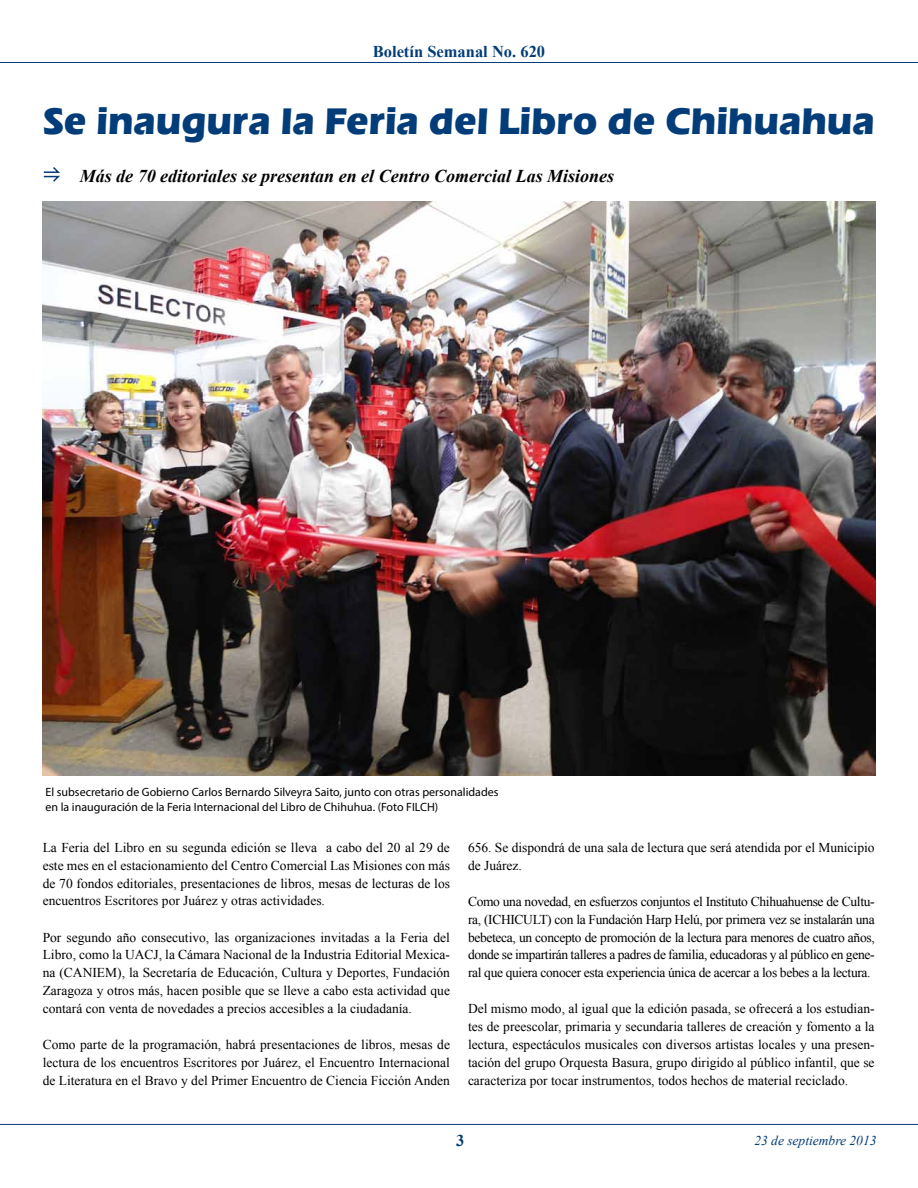
<style>
.page{position:relative;width:918px;height:1188px;background:#fff}
.page>*{position:absolute;margin:0;border:0;box-sizing:border-box;transform-origin:0 0}
.t1{font:700 39px "Eras IT Cby BT";color:#033d79}
.t2{font:italic 700 18px "Times New Roman";color:#000}
.t3{font:700 16.5px "Times New Roman";color:#033d79}
.t4{font:13.5px/18px "Times New Roman";color:#000;text-align:justify}
.t5{font:italic 13.5px "Times New Roman";color:#033d79}
.t6{font:12px/14.4px "Myriad Pro";color:#000}
</style>
<div class="page">
<hr style="left:0;top:62px;width:918px;height:1px;background:#033d79">
<hr style="left:0;top:1124px;width:918px;height:1px;background:#033d79">
<svg style="left:43px;top:167px;width:17px;height:15px"></svg>
<img style="left:42px;top:202px;width:834px;height:573px">
<p class="t3" style="left:373px;top:40px;width:174px">Boletín Semanal No. 620</p>
<h1 class="t1" style="left:43px;top:97px;width:833px">Se inaugura la Feria del Libro de Chihuahua</h1>
<h2 class="t2" style="left:80px;top:163px;width:536px">Más de 70 editoriales se presentan en el Centro Comercial Las Misiones</h2>
<p class="t6" style="left:45px;top:785px;width:455px">El subsecretario de Gobierno Carlos Bernardo Silveyra Saito, junto con otras personalidades en la inauguración de la Feria Internacional del Libro de Chihuhua. (Foto FILCH)</p>
<p class="t4" style="left:468px;top:838px;width:408px">656. Se dispondrá de una sala de lectura que será atendida por el Municipio de Juárez.</p>
<p class="t4" style="left:468px;top:892px;width:408px">Como una novedad, en esfuerzos conjuntos el Instituto Chihuahuense de Cultu&shy;ra, (ICHICULT) con la Fundación Harp Helú, por primera vez se instalarán una bebeteca, un concepto de promoción de la lectura para menores de cuatro años, donde se impartirán talleres a padres de familia, educadoras y al público en gene&shy;ral que quiera conocer esta experiencia única de acercar a los bebes a la lectura.</p>
<p class="t4" style="left:468px;top:1000px;width:408px">Del mismo modo, al igual que la edición pasada, se ofrecerá a los estudian&shy;tes de preescolar, primaria y secundaria talleres de creación y fomento a la lectura, espectáculos musicales con diversos artistas locales y una presen&shy;tación del grupo Orquesta Basura, grupo dirigido al público infantil, que se caracteriza por tocar instrumentos, todos hechos de material reciclado.</p>
<p class="t4" style="left:43px;top:838px;width:409px">La Feria del Libro en su segunda edición se lleva a cabo del 20 al 29 de este mes en el estacionamiento del Centro Comercial Las Misiones con más de 70 fondos editoriales, presentaciones de libros, mesas de lecturas de los encuentros Escritores por Juárez y otras actividades.</p>
<p class="t4" style="left:43px;top:928px;width:409px">Por segundo año consecutivo, las organizaciones invitadas a la Feria del Libro, como la UACJ, la Cámara Nacional de la Industria Editorial Mexica&shy;na (CANIEM), la Secretaría de Educación, Cultura y Deportes, Fundación Zaragoza y otros más, hacen posible que se lleve a cabo esta actividad que contará con venta de novedades a precios accesibles a la ciudadanía.</p>
<p class="t4" style="left:43px;top:1036px;width:409px">Como parte de la programación, habrá presentaciones de libros, mesas de lectura de los encuentros Escritores por Juárez, el Encuentro Internacional de Literatura en el Bravo y del Primer Encuentro de Ciencia Ficción Anden</p>
<p class="t3" style="left:456px;top:1130px;width:10px">3</p>
<p class="t5" style="left:754px;top:1131px;width:124px">23 de septiembre 2013</p>
</div>
